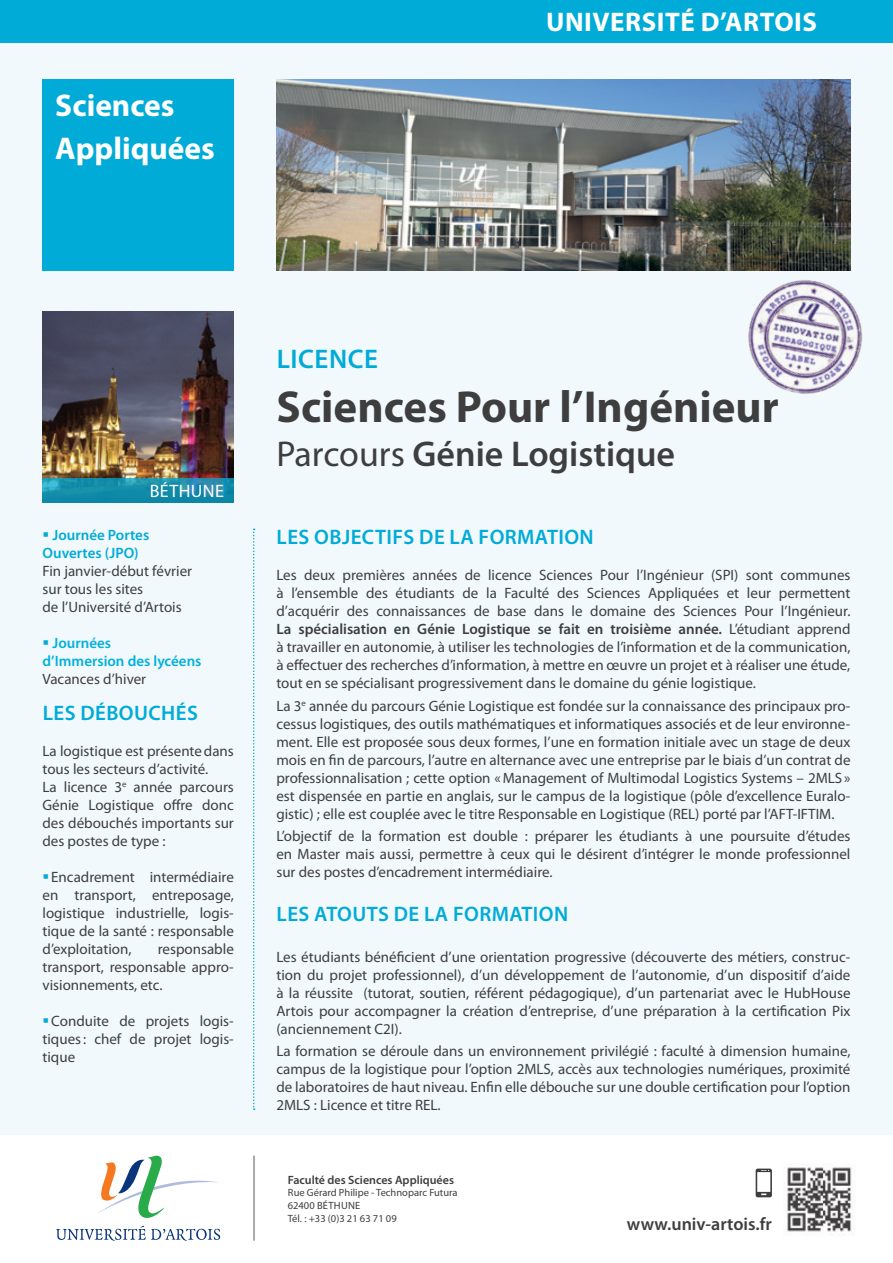
<style>
.page{position:relative;width:893px;height:1263px;background:#f2f9fc}
.page>*{position:absolute;margin:0;border:0;box-sizing:border-box;transform-origin:0 0}
.t1{font:700 45px "Myriad Pro";color:#3e3e3f}
.t2{font:600 36px "Myriad Pro";color:#3e3e3f}
.t3{font:700 31.5px "Myriad Pro";color:#fff}
.t4{font:700 27px "Myriad Pro";letter-spacing:.02em;color:#fff}
.t5{font:600 27px "Myriad Pro";letter-spacing:.02em;color:#00abd8}
.t6{font:600 21px "Myriad Pro";letter-spacing:.02em;color:#00abd8}
.t7{font:600 18px "Myriad Pro";color:#3e3e3f}
.t8{font:18px "Myriad Pro";letter-spacing:.02em;color:#fff}
.t9{font:15px/18px "Myriad Pro";color:#3e3e3f;text-align:justify}
.t10{font:600 15px "Myriad Pro";color:#00b1dc}
.t11{font:600 15px "Myriad Pro";color:#00abd8}
.t12{font:600 12px "Myriad Pro";color:#3e3e3f}
.t13{font:10.5px "Myriad Pro";color:#3e3e3f}
.t14{font:10.5px "Myriad Pro";letter-spacing:.02em;color:#3e3e3f}
.s1{color:#00abd8}
.s2{font-weight:400}
.s3{font-weight:600}
</style>
<div class="page">
<div style="left:0;top:1135px;width:893px;height:128px;background:#fff"></div>
<svg style="left:56px;top:1226px;width:164px;height:15px"></svg>
<svg style="left:98px;top:1155px;width:120px;height:63px"></svg>
<hr style="left:254px;top:1155px;width:1px;height:86px;background:#57585a">
<img style="left:787px;top:1167px;width:67px;height:69px">
<svg style="left:756px;top:1168px;width:16px;height:29px"></svg>
<div style="left:43px;top:80px;width:191px;height:191px;background:#00abd8"></div>
<div style="left:0;top:0;width:893px;height:43px;background:#00abd8"></div>
<svg style="left:253px;top:529px;width:2px;height:581px"></svg>
<img style="left:43px;top:311px;width:191px;height:167px">
<svg style="left:43px;top:478px;width:191px;height:25px;background:#178dab"></svg>
<img style="left:276px;top:80px;width:574px;height:191px">
<img style="left:721px;top:253px;width:142px;height:141px">
<p class="t3" style="left:55px;top:85px;width:121px">Sciences</p>
<p class="t3" style="left:55px;top:128px;width:161px">Appliquées</p>
<p class="t4" style="left:546px;top:5px;width:272px">UNIVERSITÉ D’ARTOIS</p>
<p class="t8" style="left:150px;top:480px;width:76px">BÉTHUNE</p>
<p class="t11" style="left:43px;top:526px;width:108px">▪ Journée Portes</p>
<p class="t11" style="left:43px;top:544px;width:98px">Ouvertes (JPO)</p>
<p class="t9" style="left:43px;top:562px;width:151px">Fin janvier-début février</p>
<p class="t9" style="left:43px;top:580px;width:102px">sur tous les sites</p>
<p class="t9" style="left:43px;top:598px;width:141px">de l’Université d’Artois</p>
<p class="t10" style="left:43px;top:634px;width:70px"><span class="s1">▪</span> Journées</p>
<p class="t10" style="left:43px;top:652px;width:161px">d’Immersion des lycéens</p>
<p class="t9" style="left:43px;top:670px;width:105px">Vacances d’hiver</p>
<p class="t6" style="left:43px;top:700px;width:157px">LES DÉBOUCHÉS</p>
<p class="t9" style="left:43px;top:742px;width:193px">La logistique est présentedans tous les secteurs d’activité.</p>
<p class="t9" style="left:43px;top:778px;width:193px">La licence 3<sup>e</sup> année parcours Génie Logistique offre donc des débouchés importants sur des postes de type :</p>
<p class="t9" style="left:43px;top:868px;width:193px"><span class="s1">▪</span>Encadrement intermédiaire en transport, entreposage, logistique industrielle, logis&shy;tique de la santé : responsable d’exploitation,</p>
<p class="t9" style="left:43px;top:940px;width:193px;text-indent:115px">responsable transport, responsable appro&shy;visionnements, etc.</p>
<p class="t9" style="left:43px;top:1012px;width:193px"><span class="s1">▪</span>Conduite de projets logis&shy;tiques: chef de projet logis&shy;tique</p>
<p class="t5" style="left:277px;top:342px;width:103px">LICENCE</p>
<p class="t1" style="left:276px;top:378px;width:504px">Sciences Pour l’Ingénieur</p>
<p class="t2" style="left:276px;top:431px;width:400px"><span class="s2">Parcours</span> Génie Logistique</p>
<p class="t6" style="left:277px;top:524px;width:319px">LES OBJECTIFS DE LA FORMATION</p>
<p class="t9" style="left:276px;top:566px;width:576px">Les deux premières années de licence Sciences Pour l’Ingénieur (SPI) sont communes à l’ensemble des étudiants de la Faculté des Sciences Appliquées et leur permettent d’acquérir des connaissances de base dans le domaine des Sciences Pour l’Ingénieur.<br><span class="s3">La spécialisation en Génie Logistique se fait en troisième année.</span> L’étudiant apprend à travailler en autonomie, à utiliser les technologies de l’information et de la communication, à effectuer des recherches d’information, à mettre en œuvre un projet et à réaliser une étude, tout en se spécialisant progressivement dans le domaine du génie logistique.</p>
<p class="t9" style="left:276px;top:696px;width:576px">La 3<sup>e</sup> année du parcours Génie Logistique est fondée sur la connaissance des principaux pro&shy;cessus logistiques, des outils mathématiques et informatiques associés et de leur environne&shy;ment. Elle est proposée sous deux formes, l’une en formation initiale avec un stage de deux mois en fin de parcours, l’autre en alternance avec une entreprise par le biais d’un contrat de professionnalisation ; cette option «Management of Multimodal Logistics Systems – 2MLS » est dispensée en partie en anglais, sur le campus de la logistique (pôle d’excellence Euralo&shy;gistic) ; elle est couplée avec le titre Responsable en Logistique (REL) porté par l’AFT-IFTIM.</p>
<p class="t9" style="left:276px;top:827px;width:576px">L’objectif de la formation est double : préparer les étudiants à une poursuite d’études en Master mais aussi, permettre à ceux qui le désirent d’intégrer le monde professionnel sur des postes d’encadrement intermédiaire.</p>
<p class="t6" style="left:277px;top:901px;width:293px">LES ATOUTS DE LA FORMATION</p>
<p class="t9" style="left:276px;top:947px;width:576px">Les étudiants bénéficient d’une orientation progressive (découverte des métiers, construc&shy;tion du projet professionnel), d’un développement de l’autonomie, d’un dispositif d’aide à la réussite (tutorat, soutien, référent pédagogique), d’un partenariat avec le HubHouse Artois pour accompagner la création d’entreprise, d’une préparation à la certification Pix (anciennement C2I).</p>
<p class="t9" style="left:276px;top:1042px;width:576px">La formation se déroule dans un environnement privilégié : faculté à dimension humaine, campus de la logistique pour l’option 2MLS, accès aux technologies numériques, proximité de laboratoires de haut niveau. Enfin elle débouche sur une double certification pour l’option 2MLS : Licence et titre REL.</p>
<p class="t12" style="left:288px;top:1172px;width:168px">Faculté des Sciences Appliquées</p>
<p class="t13" style="left:288px;top:1186px;width:171px">Rue Gérard Philipe - Technoparc Futura</p>
<p class="t14" style="left:288px;top:1199px;width:74px">62400 BÉTHUNE</p>
<p class="t13" style="left:288px;top:1211px;width:110px">Tél. : +33 (0)3 21 63 71 09</p>
<p class="t7" style="left:627px;top:1212px;width:146px">www.univ-artois.fr</p>
</div>
